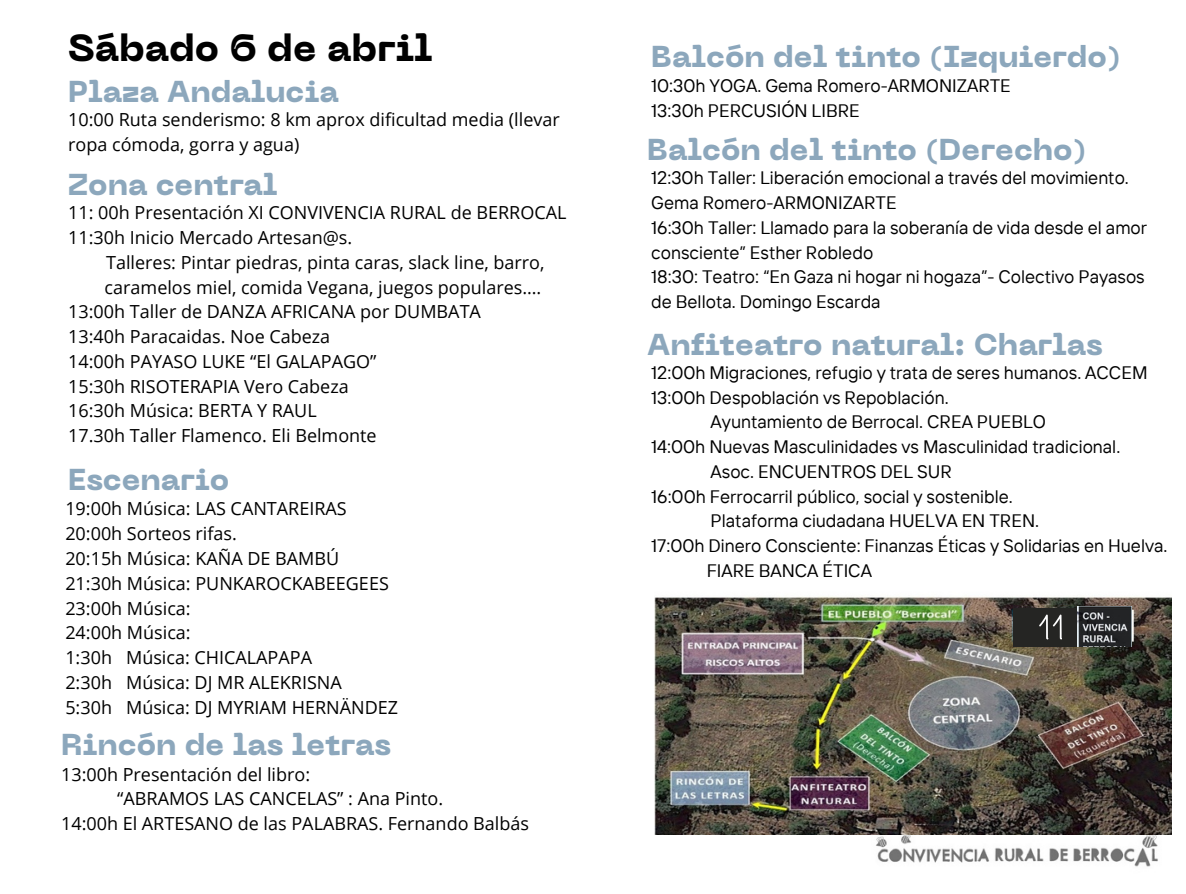
<style>
.page{position:relative;width:1186px;height:894px;background:#fff}
.page>*{position:absolute;margin:0;border:0;box-sizing:border-box;transform-origin:0 0}
.t1{font:800 37.5px "PP Neue Machina";color:#000}
.t2{font:800 30px "PP Neue Machina";color:#8ca7bc}
.t3{font:18px/24.8px "Open Sans";color:#000}
.t4{font:18px/24.8px "TT Interphases";color:#000}
</style>
<div class="page">
<img style="left:871px;top:833px;width:296px;height:34px">
<img style="left:654px;top:596px;width:518px;height:237px">
<div style="left:1012px;top:607px;width:115px;height:39px;background:#252523"></div>
<img style="left:1077px;top:606px;width:54px;height:40px">
<svg style="left:1039px;top:614px;width:23px;height:25px"></svg>
<p class="t1" style="left:68px;top:33px;width:366px">Sábado 6 de abril</p>
<p class="t2" style="left:68px;top:80px;width:272px">Plaza Andalucia</p>
<p class="t3" style="left:68px;top:107px;width:493px">10:00 Ruta senderismo: 8 km aprox dificultad media (llevar ropa cómoda, gorra y agua)</p>
<p class="t2" style="left:68px;top:172px;width:211px">Zona central</p>
<p class="t3" style="left:68px;top:200px;width:500px">11: 00h Presentación XI CONVIVENCIA RURAL de BERROCAL</p>
<p class="t3" style="left:68px;top:224px;width:285px">11:30h Inicio Mercado Artesan@s.</p>
<p class="t3" style="left:105px;top:249px;width:441px">Talleres: Pintar piedras, pinta caras, slack line, barro, caramelos miel, comida Vegana, juegos populares….</p>
<p class="t3" style="left:68px;top:299px;width:414px">13:00h Taller de DANZA AFRICANA por DUMBATA</p>
<p class="t3" style="left:68px;top:323px;width:264px">13:40h Paracaidas. Noe Cabeza</p>
<h2 class="t3" style="left:68px;top:348px;width:310px">14:00h PAYASO LUKE “El GALAPAGO”</h2>
<p class="t3" style="left:68px;top:373px;width:282px">15:30h RISOTERAPIA Vero Cabeza</p>
<p class="t3" style="left:68px;top:398px;width:250px">16:30h Música: BERTA Y RAUL</p>
<p class="t3" style="left:68px;top:422px;width:310px">17.30h Taller Flamenco. Eli Belmonte</p>
<p class="t2" style="left:68px;top:467px;width:163px">Escenario</p>
<p class="t3" style="left:65px;top:496px;width:283px">19:00h Música: LAS CANTAREIRAS</p>
<p class="t3" style="left:65px;top:520px;width:173px">20:00h Sorteos rifas.</p>
<p class="t3" style="left:65px;top:545px;width:275px">20:15h Música: KAÑA DE BAMBÚ</p>
<p class="t3" style="left:65px;top:570px;width:325px">21:30h Música: PUNKAROCKABEEGEES</p>
<p class="t3" style="left:65px;top:595px;width:127px">23:00h Música:</p>
<p class="t3" style="left:65px;top:619px;width:127px">24:00h Música:</p>
<p class="t3" style="left:65px;top:644px;width:248px">1:30h Música: CHICALAPAPA</p>
<h2 class="t3" style="left:65px;top:669px;width:278px">2:30h Música: DJ MR ALEKRISNA</h2>
<p class="t3" style="left:65px;top:694px;width:334px">5:30h Música: DJ MYRIAM HERNÄNDEZ</p>
<p class="t2" style="left:61px;top:732px;width:331px">Rincón de las letras</p>
<p class="t3" style="left:61px;top:761px;width:251px">13:00h Presentación del libro:</p>
<p class="t3" style="left:117px;top:785px;width:327px">“ABRAMOS LAS CANCELAS” : Ana Pinto.</p>
<p class="t3" style="left:61px;top:810px;width:469px">14:00h El ARTESANO de las PALABRAS. Fernando Balbás</p>
<p class="t2" style="left:651px;top:45px;width:471px">Balcón del tinto (Izquierdo)</p>
<p class="t4" style="left:651px;top:73px;width:361px">10:30h YOGA. Gema Romero-ARMONIZARTE</p>
<p class="t4" style="left:651px;top:97px;width:210px">13:30h PERCUSIÓN LIBRE</p>
<p class="t2" style="left:647px;top:137px;width:440px">Balcón del tinto (Derecho)</p>
<p class="t4" style="left:651px;top:165px;width:479px">12:30h Taller: Liberación emocional a través del movimiento.<br>Gema Romero-ARMONIZARTE</p>
<p class="t4" style="left:651px;top:214px;width:497px">16:30h Taller: Llamado para la soberanía de vida desde el amor consciente” Esther Robledo</p>
<h2 class="t4" style="left:651px;top:264px;width:495px">18:30: Teatro: “En Gaza ni hogar ni hogaza”- Colectivo Payasos de Bellota. Domingo Escarda</h2>
<p class="t2" style="left:647px;top:333px;width:457px">Anfiteatro natural: Charlas</p>
<p class="t4" style="left:651px;top:359px;width:498px">12:00h Migraciones, refugio y trata de seres humanos. ACCEM</p>
<p class="t4" style="left:651px;top:384px;width:299px">13:00h Despoblación vs Repoblación.</p>
<h2 class="t4" style="left:710px;top:409px;width:337px">Ayuntamiento de Berrocal. CREA PUEBLO</h2>
<p class="t4" style="left:651px;top:434px;width:470px">14:00h Nuevas Masculinidades vs Masculinidad tradicional.</p>
<h2 class="t4" style="left:710px;top:458px;width:243px">Asoc. ENCUENTROS DEL SUR</h2>
<p class="t4" style="left:651px;top:483px;width:363px">16:00h Ferrocarril público, social y sostenible.</p>
<p class="t4" style="left:710px;top:508px;width:330px">Plataforma ciudadana HUELVA EN TREN.</p>
<p class="t4" style="left:651px;top:533px;width:518px">17:00h Dinero Consciente: Finanzas Éticas y Solidarias en Huelva.</p>
<h2 class="t4" style="left:707px;top:557px;width:167px">FIARE BANCA ÉTICA</h2>
</div>
